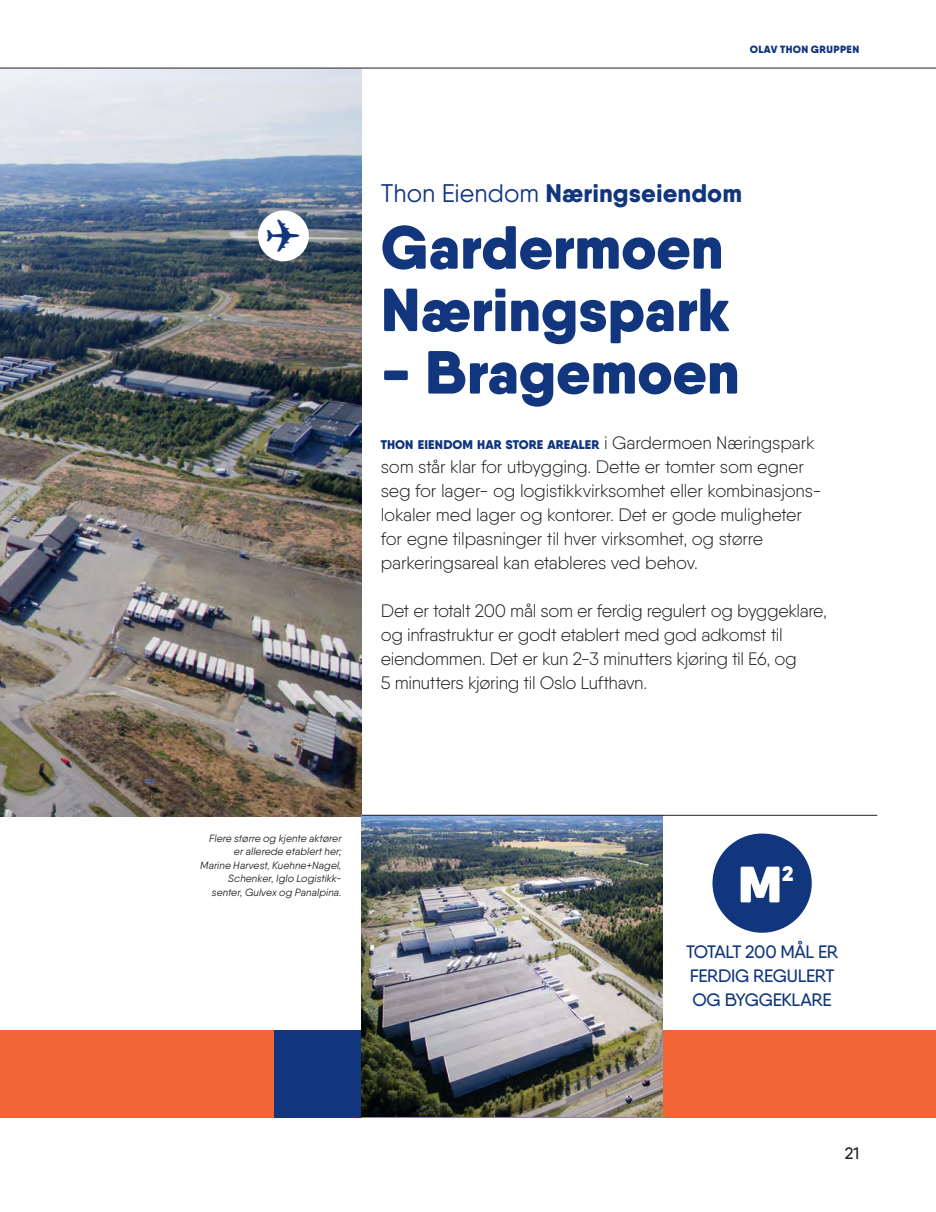
<style>
.page{position:relative;width:936px;height:1212px;background:#fff}
.page>*{position:absolute;margin:0;border:0;box-sizing:border-box;transform-origin:0 0}
.t1{font:900 60.75px/62.4px "Qanelas Soft";color:#11367e}
.t2{font:800 51.15px "Qanelas Soft";color:#fff}
.t3{font:800 25.5px "Qanelas Soft";color:#11367e}
.t4{font:900 21px "Qanelas Soft";color:#fff}
.Paragraph_Style_1{font:300 18px/24px "Qanelas Soft";letter-spacing:-.015em;color:#231f20}
.t5{font:500 18px/24px "Qanelas Soft";letter-spacing:-.025em;color:#11367e}
.t6{font:500 16.5px "Qanelas Soft";color:#231f20}
.Paragraph_Style_1-2{font:900 12.6px "Qanelas Soft";letter-spacing:.005em;color:#11367e}
.Paragraph_Style_1-3{font:italic 10.5px/13.5px "Qanelas Soft";letter-spacing:.01em;color:#231f20;text-align:right}
.t7{font:900 10.5px "Qanelas Soft";letter-spacing:.035em;color:#11367e}
.s1{font-weight:400}
.s2{font-weight:300;font-size:18px;color:#231f20}
</style>
<div class="page">
<div style="left:0;top:1030px;width:935px;height:88px;background:#f26537"></div>
<img style="left:0;top:69px;width:361px;height:747px">
<div style="left:274px;top:1030px;width:87px;height:88px;background:#11367e"></div>
<img style="left:361px;top:815px;width:301px;height:302px">
<div style="left:258px;top:210px;width:51px;height:51px;background:#fff;border-radius:50%"></div>
<div style="left:712px;top:833px;width:99px;height:100px;background:#11367e;border-radius:50%"></div>
<hr style="left:362px;top:815px;width:515px;height:1px;background:#231f20">
<hr style="left:0;top:68px;width:935px;height:1px;background:#231f20">
<p class="t7" style="left:749px;top:42px;width:111px">OLAV THON GRUPPEN</p>
<p class="t3" style="left:381px;top:177px;width:362px"><span class="s1">Thon Eiendom</span> Næringseiendom</p>
<p class="t1" style="left:381px;top:216px;width:351px">Gardermoen<br>Næringspark</p>
<p class="t1" style="left:381px;top:340px;width:360px">- Bragemoen</p>
<p class="Paragraph_Style_1-2" style="left:381px;top:436px;width:435px">THON EIENDOM HAR STORE AREALER <span class="s2">i Gardermoen Næringspark</span></p>
<p class="Paragraph_Style_1" style="left:381px;top:455px;width:442px">som står klar for utbygging. Dette er tomter som egner seg for lager- og logistikkvirksomhet eller kombinasjons&shy;lokaler med lager og kontorer. Det er gode muligheter for egne tilpasninger til hver virksomhet, og større parkeringsareal kan etableres ved behov.</p>
<p class="Paragraph_Style_1" style="left:381px;top:599px;width:447px">Det er totalt 200 mål som er ferdig regulert og byggeklare, og infrastruktur er godt etablert med god adkomst til eiendommen. Det er kun 2-3 minutters kjøring til E6, og</p>
<p class="Paragraph_Style_1" style="left:381px;top:671px;width:268px">5 minutters kjøring til Oslo Lufthavn.</p>
<p class="Paragraph_Style_1-3" style="left:200px;top:831px;width:143px">Flere større og kjente aktører er allerede etablert her;<br>Marine Harvest, Kuehne+Nagel,<br>Schenker, Iglo Logistikk&shy;senter, Gulvex og Panalpina.</p>
<p class="t2" style="left:738px;top:851px;width:45px">M</p>
<p class="t4" style="left:782px;top:860px;width:13px">2</p>
<p class="t5" style="left:686px;top:939px;width:154px">TOTALT 200 MÅL ER<br>FERDIG REGULERT<br>OG BYGGEKLARE</p>
<p class="t6" style="left:844px;top:1143px;width:16px">21</p>
</div>
